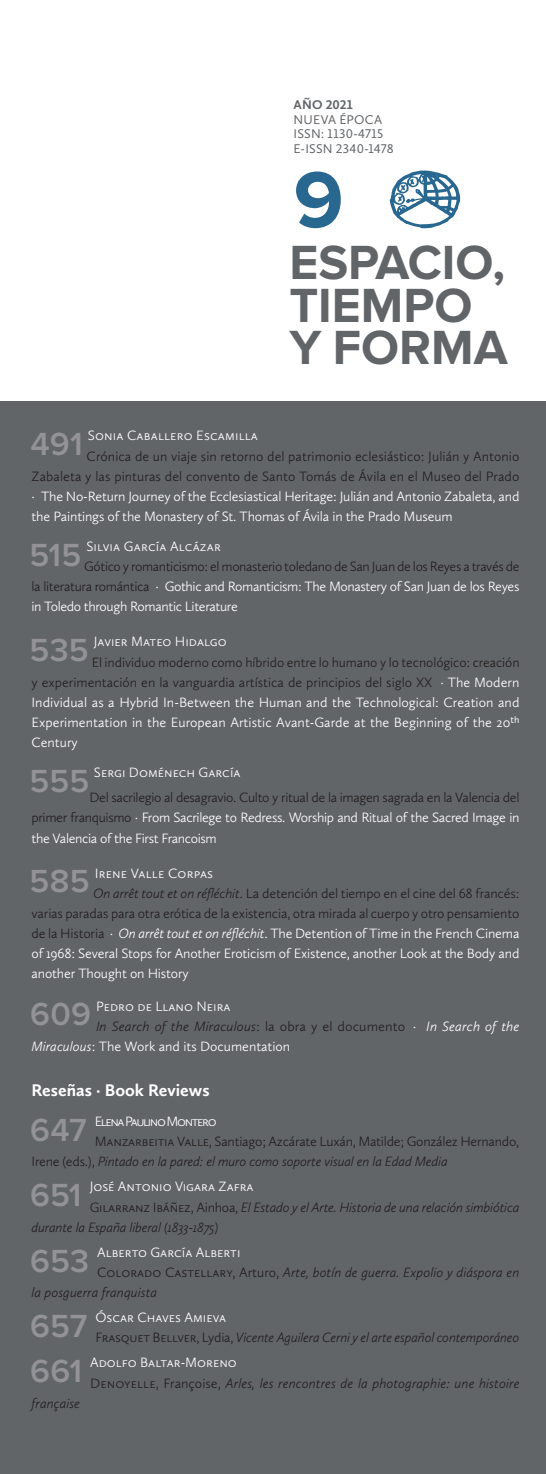
<style>
.page{position:relative;width:546px;height:1474px;background:#fff}
.page>*{position:absolute;margin:0;border:0;box-sizing:border-box;transform-origin:0 0}
.t1{font:700 82.25px "Proxima Nova";color:#286790}
.t2{font:700 49.7px/42.7px "Proxima Nova";color:#626568}
.t3{font:600 33.07px "Proxima Nova";letter-spacing:.005em;color:#929298}
.t4{font:700 17.5px "Calluna Sans";color:#fff}
.t5{font:300 14px/20.1px "Calluna Sans";letter-spacing:-.01em;color:#fff;text-align:justify}
.t6{font:300 14px/20.1px "Calluna Sans";letter-spacing:-.01em;color:#231f20;text-align:right}
.t7{font:italic 300 14px/20.1px "Calluna Sans";letter-spacing:-.005em;color:#231f20}
.t8{font:300 14px "Calluna Sans";letter-spacing:.01em;color:#fff}
.t9{font:300 14px "Calluna Sans";letter-spacing:-.1em;color:#fff}
.t10{font:13.12px/14.7px "Calluna Sans";letter-spacing:.025em;color:#626568}
.t11{font:700 13.12px "Calluna Sans";letter-spacing:.015em;color:#626568}
.s1{color:#fff}
.s2{color:#231f20}
.s3{font-style:italic}
.s4{font-style:normal}
.s5{font-style:normal;color:#fff}
</style>
<div class="page">
<div style="left:0;top:402px;width:546px;height:1071px;background:#626568"></div>
<svg style="left:389px;top:170px;width:71px;height:58px"></svg>
<p class="t11" style="left:293px;top:96px;width:61px">AÑO 2021</p>
<p class="t10" style="left:293px;top:112px;width:102px">NUEVA ÉPOCA<br>ISSN: 1130-4715<br>E-ISSN 2340-1478</p>
<h1 class="t1" style="left:293px;top:152px;width:52px">9</h1>
<h2 class="t2" style="left:289px;top:242px;width:220px">ESPACIO,<br>TIEMPO<br>Y FORMA</h2>
<h3 class="t3" style="left:31px;top:425px;width:54px">491</h3>
<p class="t5" style="left:88px;top:425px;width:91px">Sonia Caballero</p>
<p class="t5" style="left:196px;top:425px;width:16px">Escami</p>
<p class="t5" style="left:239px;top:425px;width:20px">lla</p>
<p class="t6" style="left:32px;top:445px;width:489px">Crónica de un viaje sin retorno del patrimonio eclesiástico: Julián y Antonio<br>Zabaleta y las pinturas del convento de Santo Tomás de Ávila en el Museo del Prado</p>
<p class="t5" style="left:32px;top:486px;width:489px">· The No-Return Journey of the Ecclesiastical Heritage: Julián and Antonio Zabaleta, and the Paintings of the Monastery of St. Thomas of Ávila in the Prado Museum</p>
<h3 class="t3" style="left:30px;top:536px;width:53px">515</h3>
<p class="t8" style="left:86px;top:538px;width:129px">Si lvia García Alcázar</p>
<p class="t6" style="left:32px;top:556px;width:489px;text-align:justify;text-indent:53px">Gótico y romanticismo: el monasterio toledano de San Juan de los Reyes a través de la literatura romántica <span class="s1">· Gothic and Romanticism: The Monastery of San Juan de los Reyes in Toledo through Romantic Literature</span></p>
<h3 class="t3" style="left:30px;top:631px;width:61px">535</h3>
<p class="t5" style="left:94px;top:631px;width:11px">Javier</p>
<p class="t5" style="left:131px;top:631px;width:20px">Mateo</p>
<p class="t5" style="left:175px;top:631px;width:52px">Hidalgo</p>
<p class="t5" style="left:32px;top:651px;width:489px;text-indent:60px"><span class="s2">El individuo moderno como híbrido entre lo humano y lo tecnológico: creación y experimentación en la vanguardia artística de principios del siglo XX</span> · The Modern Individual as a Hybrid In-Between the Human and the Technological: Creation and Experimentation in the European Artistic Avant-Garde at the Beginning of the 20th Century</p>
<h3 class="t3" style="left:30px;top:762px;width:61px">555</h3>
<p class="t5" style="left:94px;top:762px;width:147px">Sergi Dom énech García</p>
<p class="t5" style="left:31px;top:787px;width:489px;text-indent:58px"><span class="s2">Del sacrilegio al desagravio. Culto y ritual de la imagen sagrada en la Valencia del primer franquismo</span> · From Sacrilege to Redress. Worship and Ritual of the Sacred Image in the Valencia of the First Francoism</p>
<h3 class="t3" style="left:30px;top:862px;width:62px">585</h3>
<p class="t5" style="left:95px;top:862px;width:91px">Ire ne Valle Corpas</p>
<p class="t6" style="left:93px;top:882px;width:428px"><span class="s3">On arrêt tout et on réfléchit</span>. La detención del tiempo en el cine del 68 francés:</p>
<p class="t6" style="left:31px;top:902px;width:489px">varias paradas para otra erótica de la existencia, otra mirada al cuerpo y otro pensamiento</p>
<p class="t5" style="left:31px;top:923px;width:489px"><span class="s2">de la Historia</span> · <span class="s3">On arrêt tout et on réfléchit</span>. The Detention of Time in the French Cinema</p>
<p class="t5" style="left:32px;top:943px;width:489px">of 1968: Several Stops for Another Eroticism of Existence, another Look at the Body and</p>
<p class="t5" style="left:32px;top:963px;width:159px">another Thought on History</p>
<h3 class="t3" style="left:30px;top:995px;width:62px">609</h3>
<p class="t5" style="left:96px;top:995px;width:16px">Pedro</p>
<p class="t5" style="left:137px;top:995px;width:76px">de Llano Neira</p>
<p class="t7" style="left:96px;top:1015px;width:425px">In Search of the Miraculous<span class="s4">: la obra y el documento</span> <span class="s5">·</span> <span class="s1">In Search of the</span></p>
<p class="t5" style="left:32px;top:1035px;width:260px"><span class="s3">Miraculous</span>: The Work and its Documentation</p>
<p class="t4" style="left:32px;top:1079px;width:179px">Reseñas · Book Reviews</p>
<h3 class="t3" style="left:30px;top:1110px;width:58px">647</h3>
<p class="t9" style="left:95px;top:1112px;width:105px">Elena Pau li no Montero</p>
<p class="t6" style="left:31px;top:1131px;width:489px;text-align:left;text-indent:145px">Valle, Santiago; Azcárate Luxán, Matilde; González Hernando,<br>Irene (eds.), <span class="s3">Pintado en la pared: el muro como soporte visual en la Edad Media</span></p>
<h3 class="t3" style="left:30px;top:1176px;width:53px">651</h3>
<p class="t5" style="left:90px;top:1176px;width:113px">José Antonio Vigara</p>
<p class="t5" style="left:218px;top:1176px;width:8px">Zafra</p>
<p class="t6" style="left:95px;top:1131px;width:41px">Manzarbeitia</p>
<p class="t7" style="left:32px;top:1196px;width:489px;text-indent:104px"><span class="s4">nz Ibáñez, Ainhoa,</span> El Estado y el Arte. Historia de una relación simbiótica durante la España liberal (1833-1875)</p>
<h3 class="t3" style="left:30px;top:1241px;width:60px">653</h3>
<p class="t5" style="left:97px;top:1241px;width:23px">Alberto</p>
<p class="t5" style="left:150px;top:1241px;width:67px">García Alberti</p>
<p class="t6" style="left:90px;top:1196px;width:27px">Gilarra</p>
<p class="t6" style="left:97px;top:1261px;width:33px">Colorado</p>
<p class="t6" style="left:165px;top:1261px;width:17px">Caste</p>
<p class="t7" style="left:200px;top:1261px;width:320px"><span class="s4">llary, Arturo,</span> Arte, botín de guerra. Expolio y diáspora en</p>
<p class="t7" style="left:31px;top:1282px;width:127px">la posguerra franquista</p>
<h3 class="t3" style="left:30px;top:1306px;width:59px">657</h3>
<p class="t5" style="left:95px;top:1307px;width:19px">Óscar</p>
<p class="t5" style="left:137px;top:1307px;width:26px">Chaves</p>
<p class="t5" style="left:184px;top:1307px;width:16px">Amieva</p>
<p class="t6" style="left:95px;top:1327px;width:15px">Frasquet</p>
<p class="t7" style="left:152px;top:1327px;width:368px"><span class="s4">Bellver, Lydia,</span> Vicente Aguilera Cerni y el arte español contemporáneo</p>
<h3 class="t3" style="left:30px;top:1352px;width:53px">661</h3>
<p class="t5" style="left:90px;top:1352px;width:74px">Ado lfo Baltar</p>
<p class="t7" style="left:90px;top:1352px;width:431px;text-indent:90px"><span class="s5">-Moreno<br></span><span class="s4">Denoye lle, Françoise,</span> Arles, les rencontres de la photographie: une histoire</p>
<p class="t7" style="left:32px;top:1392px;width:50px">française</p>
</div>
